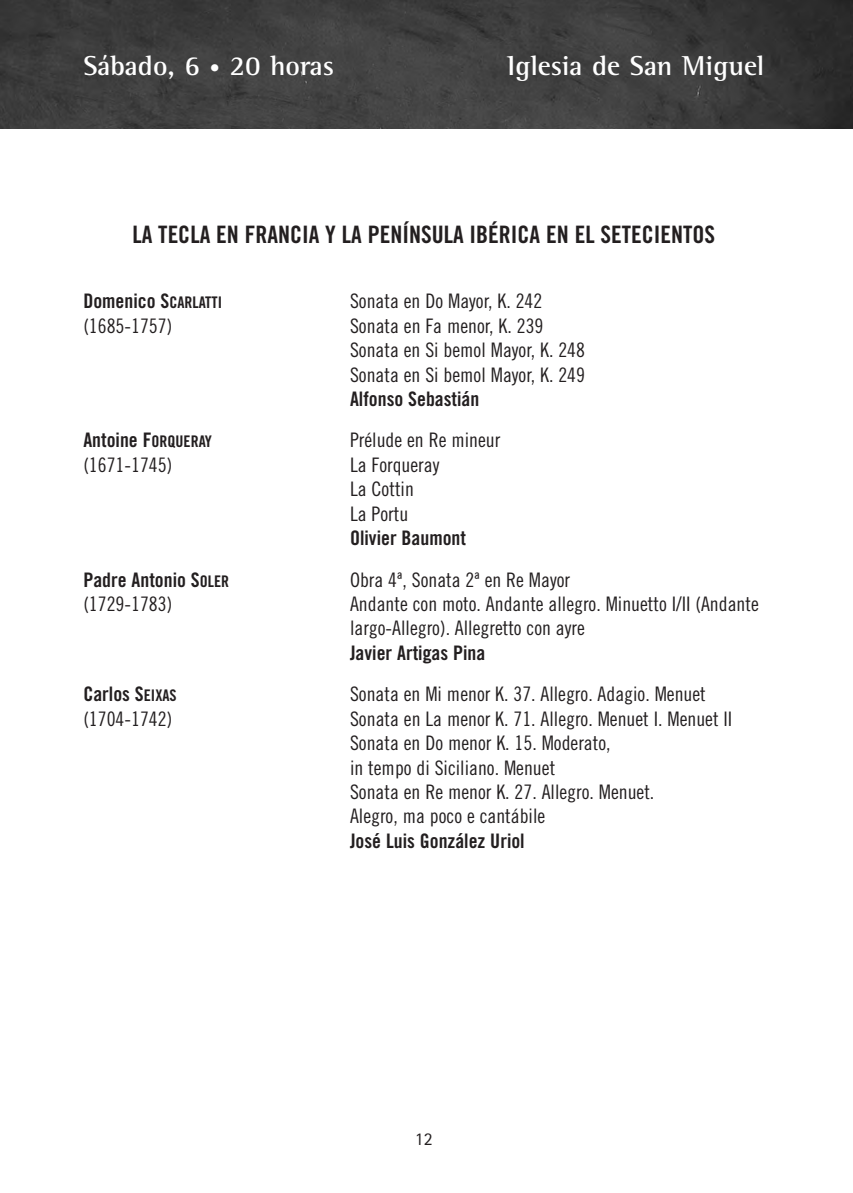
<style>
.page{position:relative;width:853px;height:1193px;background:#fff}
.page>*{position:absolute;margin:0;border:0;box-sizing:border-box;transform-origin:0 0}
.t1{font:700 28px "Rotis Semi Serif";color:#fff}
.t2{font:24px "Trade Gothic Bold Cond Twenty";color:#231f20}
.t3{font:20px/24.4px "Trade Gothic Cond Eighteen";color:#231f20}
.t4{font:20px "Trade Gothic Bold Cond Twenty";color:#231f20}
.t5{font:18px "Rotis Sans Serif";color:#231f20}
.s1{font-size:20px}
.s2{font-size:16px}
</style>
<div class="page">
<svg style="left:0;top:0;width:852px;height:129px;background:#3d3d3d"></svg>
<h1 class="t1" style="left:83px;top:55px;width:252px">Sábado, 6 <span class="s1">•</span> 20 horas</h1>
<h1 class="t1" style="left:507px;top:55px;width:258px">Iglesia de San Miguel</h1>
<p class="t2" style="left:132px;top:225px;width:584px">LA TECLA EN FRANCIA Y LA PENÍNSULA IBÉRICA EN EL SETECIENTOS</p>
<p class="t4" style="left:83px;top:294px;width:140px">Domenico S<span class="s2">CARLATTI</span></p>
<p class="t3" style="left:350px;top:290px;width:194px">Sonata en Do Mayor, K. 242</p>
<p class="t3" style="left:83px;top:315px;width:90px">(1685-1757)</p>
<p class="t3" style="left:350px;top:315px;width:236px">Sonata en Fa menor, K. 239<br>Sonata en Si bemol Mayor, K. 248<br>Sonata en Si bemol Mayor, K. 249</p>
<p class="t4" style="left:350px;top:391px;width:131px">Alfonso Sebastián</p>
<p class="t4" style="left:83px;top:433px;width:130px">Antoine F<span class="s2">ORQUERAY</span></p>
<p class="t3" style="left:350px;top:429px;width:152px">Prélude en Re mineur</p>
<p class="t3" style="left:83px;top:454px;width:90px">(1671-1745)</p>
<p class="t3" style="left:350px;top:454px;width:91px">La Forqueray<br>La Cottin<br>La Portu</p>
<p class="t4" style="left:350px;top:530px;width:117px">Olivier Baumont</p>
<p class="t4" style="left:83px;top:572px;width:147px">Padre Antonio S<span class="s2">OLER</span></p>
<p class="t3" style="left:350px;top:569px;width:221px">Obra 4ª, Sonata 2ª en Re Mayor</p>
<p class="t3" style="left:83px;top:593px;width:90px">(1729-1783)</p>
<p class="t3" style="left:350px;top:593px;width:410px">Andante con moto. Andante allegro. Minuetto I/II (Andante largo-Allegro). Allegretto con ayre</p>
<p class="t4" style="left:350px;top:645px;width:137px">Javier Artigas Pina</p>
<p class="t4" style="left:83px;top:686px;width:95px">Carlos S<span class="s2">EIXAS</span></p>
<p class="t3" style="left:350px;top:683px;width:357px">Sonata en Mi menor K. 37. Allegro. Adagio. Menuet</p>
<p class="t3" style="left:83px;top:708px;width:90px">(1704-1742)</p>
<p class="t3" style="left:350px;top:708px;width:383px">Sonata en La menor K. 71. Allegro. Menuet I. Menuet II Sonata en Do menor K. 15. Moderato,<br>in tempo di Siciliano. Menuet<br>Sonata en Re menor K. 27. Allegro. Menuet.<br>Alegro, ma poco e cantábile</p>
<p class="t4" style="left:350px;top:833px;width:176px">José Luis González Uriol</p>
<p class="t5" style="left:414px;top:1132px;width:19px">12</p>
</div>
